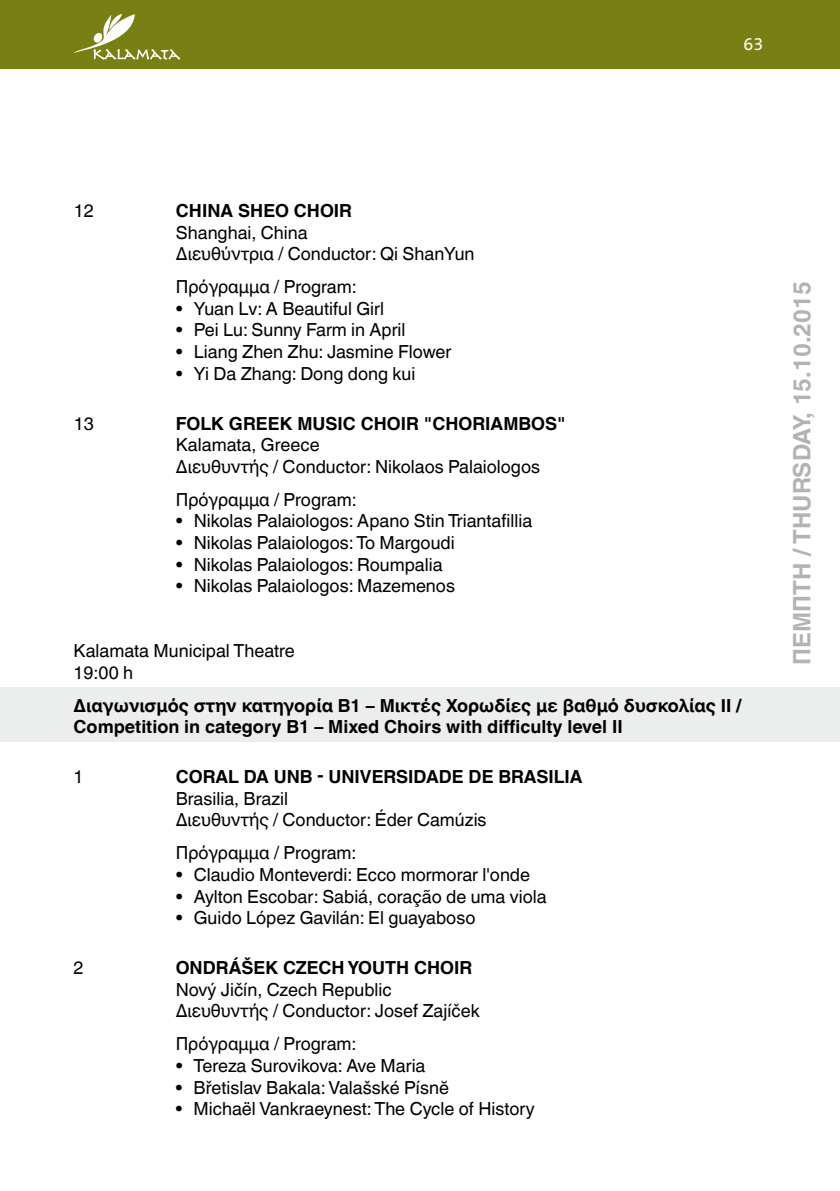
<style>
.page{position:relative;width:840px;height:1191px;background:#fff}
.page>*{position:absolute;margin:0;border:0;box-sizing:border-box;transform-origin:0 0}
.t1{font:700 24px "Helvetica World";color:#b1b3b4}
.t2{font:18px/21.6px "Helvetica World";color:#000}
.t3{font:700 18px/21.6px "Helvetica World";color:#000}
.t4{font:18px "The Sans B5 Plain";color:#fff}
</style>
<div class="page">
<div style="left:0;top:0;width:839px;height:68px;background:#788013"></div>
<svg style="left:74px;top:14px;width:106px;height:46px"></svg>
<div style="left:0;top:687px;width:839px;height:55px;background:#eceded"></div>
<p class="t4" style="left:743px;top:34px;width:21px">63</p>
<p class="t2" style="left:74px;top:200px;width:22px">12</p>
<p class="t3" style="left:176px;top:200px;width:177px">CHINA SHEO CHOIR</p>
<p class="t2" style="left:176px;top:222px;width:300px">Shanghai, China<br>Διευθύντρια / Conductor: Qi ShanYun</p>
<p class="t2" style="left:176px;top:276px;width:182px">Πρόγραμμα / Program:</p>
<p class="t2" style="left:176px;top:298px;width:209px">• Yuan Lv: A Beautiful Girl</p>
<p class="t2" style="left:176px;top:319px;width:231px">• Pei Lu: Sunny Farm in April</p>
<p class="t2" style="left:176px;top:341px;width:277px">• Liang Zhen Zhu: Jasmine Flower</p>
<p class="t2" style="left:176px;top:363px;width:241px">• Yi Da Zhang: Dong dong kui</p>
<p class="t2" style="left:74px;top:412px;width:22px">13</p>
<p class="t3" style="left:176px;top:412px;width:391px">FOLK GREEK MUSIC CHOIR "CHORIAMBOS"</p>
<p class="t2" style="left:176px;top:434px;width:365px">Kalamata, Greece<br>Διευθυντής / Conductor: Nikolaos Palaiologos</p>
<p class="t2" style="left:176px;top:489px;width:182px">Πρόγραμμα / Program:</p>
<p class="t2" style="left:176px;top:510px;width:358px">• Nikolas Palaiologos: Apano Stin Triantafillia</p>
<p class="t2" style="left:176px;top:532px;width:280px">• Nikolas Palaiologos: To Margoudi</p>
<p class="t2" style="left:176px;top:553px;width:268px">• Nikolas Palaiologos: Roumpalia</p>
<p class="t2" style="left:176px;top:575px;width:280px">• Nikolas Palaiologos: Mazemenos</p>
<p class="t2" style="left:74px;top:640px;width:223px">Kalamata Municipal Theatre<br>19:00 h</p>
<p class="t3" style="left:74px;top:694px;width:669px">Διαγωνισμός στην κατηγορία Β1 – Μικτές Χορωδίες με βαθμό δυσκολίας ΙΙ /<br>Competition in category B1 – Mixed Choirs with difficulty level II</p>
<p class="t2" style="left:74px;top:766px;width:12px">1</p>
<p class="t3" style="left:176px;top:766px;width:408px">CORAL DA UNB - UNIVERSIDADE DE BRASILIA</p>
<p class="t2" style="left:176px;top:788px;width:312px">Brasilia, Brazil<br>Διευθυντής / Conductor: Éder Camúzis</p>
<p class="t2" style="left:176px;top:842px;width:182px">Πρόγραμμα / Program:</p>
<p class="t2" style="left:176px;top:864px;width:356px">• Claudio Monteverdi: Ecco mormorar l'onde</p>
<p class="t2" style="left:176px;top:885px;width:372px">• Aylton Escobar: Sabiá, coração de uma viola</p>
<p class="t2" style="left:176px;top:907px;width:301px">• Guido López Gavilán: El guayaboso</p>
<p class="t2" style="left:73px;top:957px;width:12px">2</p>
<p class="t3" style="left:175px;top:957px;width:298px">ONDRÁŠEK CZECH YOUTH CHOIR</p>
<p class="t2" style="left:175px;top:978px;width:305px">Nový Jičín, Czech Republic<br>Διευθυντής / Conductor: Josef Zajíček</p>
<p class="t2" style="left:175px;top:1033px;width:182px">Πρόγραμμα / Program:</p>
<p class="t2" style="left:175px;top:1055px;width:251px">• Tereza Surovikova: Ave Maria</p>
<p class="t2" style="left:175px;top:1076px;width:275px">• Břetislav Bakala: Valašské Písnĕ</p>
<p class="t2" style="left:175px;top:1098px;width:360px">• Michaël Vankraeynest: The Cycle of History</p>
<h1 class="t1" style="left:787px;top:665px;width:385px;rotate:-90deg">ΠEΜΠΤΗ / THURSDAY, 15.10.2015</h1>
</div>
